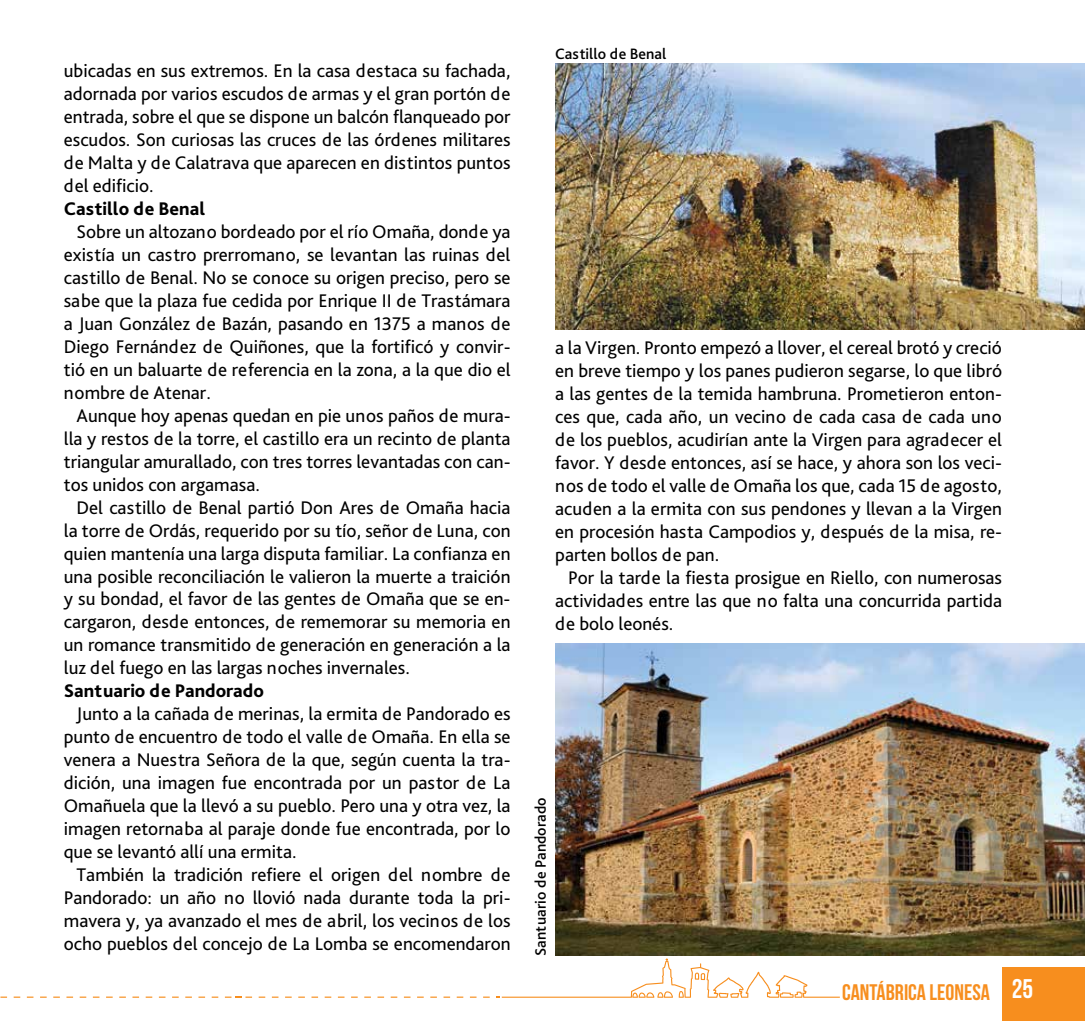
<style>
.page{position:relative;width:1085px;height:1021px;background:#fff}
.page>*{position:absolute;margin:0;border:0;box-sizing:border-box;transform-origin:0 0}
.t1{font:22.5px "Bebas Neue";color:#f78e1e}
.t2{font:19.12px/22.9px "Bliss Pro";color:#000;text-align:justify}
.t3{font:800 19.12px "Bliss Pro";color:#000}
.t4{font:500 15.75px "Bliss Pro";color:#000}
.s1{font-size:27px;color:#fff}
</style>
<div class="page">
<div style="left:1001px;top:967px;width:83px;height:53px;background:#f78e1e"></div>
<svg style="left:496px;top:958px;width:344px;height:39px"></svg>
<svg style="left:225px;top:996px;width:27px;height:1px"></svg>
<img style="left:555px;top:64px;width:529px;height:265px">
<img style="left:555px;top:643px;width:529px;height:312px">
<p class="t2" style="left:64px;top:59px;width:448px">ubicadas en sus extremos. En la casa destaca su fachada, adornada por varios escudos de armas y el gran portón de entrada, sobre el que se dispone un balcón flanqueado por escudos. Son curiosas las cruces de las órdenes militares de Malta y de Calatrava que aparecen en distintos puntos del edificio.</p>
<p class="t3" style="left:64px;top:197px;width:143px">Castillo de Benal</p>
<p class="t2" style="left:64px;top:220px;width:448px;text-indent:13px">Sobre un altozano bordeado por el río Omaña, donde ya existía un castro prerromano, se levantan las ruinas del castillo de Benal. No se conoce su origen preciso, pero se sabe que la plaza fue cedida por Enrique II de Trastámara a Juan González de Bazán, pasando en 1375 a manos de Diego Fernández de Quiñones, que la fortificó y convir&shy;tió en un baluarte de referencia en la zona, a la que dio el nombre de Atenar.</p>
<p class="t2" style="left:64px;top:403px;width:448px;text-indent:13px">Aunque hoy apenas quedan en pie unos paños de mura&shy;lla y restos de la torre, el castillo era un recinto de planta triangular amurallado, con tres torres levantadas con can&shy;tos unidos con argamasa.</p>
<p class="t2" style="left:64px;top:495px;width:448px;text-indent:13px">Del castillo de Benal partió Don Ares de Omaña hacia la torre de Ordás, requerido por su tío, señor de Luna, con quien mantenía una larga disputa familiar. La confianza en una posible reconciliación le valieron la muerte a traición y su bondad, el favor de las gentes de Omaña que se en&shy;cargaron, desde entonces, de rememorar su memoria en un romance transmitido de generación en generación a la luz del fuego en las largas noches invernales.</p>
<p class="t3" style="left:64px;top:679px;width:201px">Santuario de Pandorado</p>
<p class="t2" style="left:64px;top:702px;width:448px;text-indent:13px">Junto a la cañada de merinas, la ermita de Pandorado es punto de encuentro de todo el valle de Omaña. En ella se venera a Nuestra Señora de la que, según cuenta la tra&shy;dición, una imagen fue encontrada por un pastor de La Omañuela que la llevó a su pueblo. Pero una y otra vez, la imagen retornaba al paraje donde fue encontrada, por lo que se levantó allí una ermita.</p>
<p class="t2" style="left:64px;top:862px;width:448px;text-indent:13px">También la tradición refiere el origen del nombre de Pandorado: un año no llovió nada durante toda la pri&shy;mavera y, ya avanzado el mes de abril, los vecinos de los ocho pueblos del concejo de La Lomba se encomendaron</p>
<p class="t4" style="left:555px;top:44px;width:113px">Castillo de Benal</p>
<p class="t2" style="left:555px;top:336px;width:448px">a la Virgen. Pronto empezó a llover, el cereal brotó y creció en breve tiempo y los panes pudieron segarse, lo que libró a las gentes de la temida hambruna. Prometieron enton&shy;ces que, cada año, un vecino de cada casa de cada uno de los pueblos, acudirían ante la Virgen para agradecer el favor. Y desde entonces, así se hace, y ahora son los veci&shy;nos de todo el valle de Omaña los que, cada 15 de agosto, acuden a la ermita con sus pendones y llevan a la Virgen en procesión hasta Campodios y, después de la misa, re&shy;parten bollos de pan.</p>
<p class="t2" style="left:555px;top:565px;width:448px;text-indent:13px">Por la tarde la fiesta prosigue en Riello, con numerosas actividades entre las que no falta una concurrida partida de bolo leonés.</p>
<p class="t4" style="left:530px;top:955px;width:160px;rotate:-90deg">Santuario de Pandorado</p>
<p class="t1" style="left:841px;top:979px;width:192px">CANTÁBRICA LEONESA <span class="s1">25</span></p>
</div>
